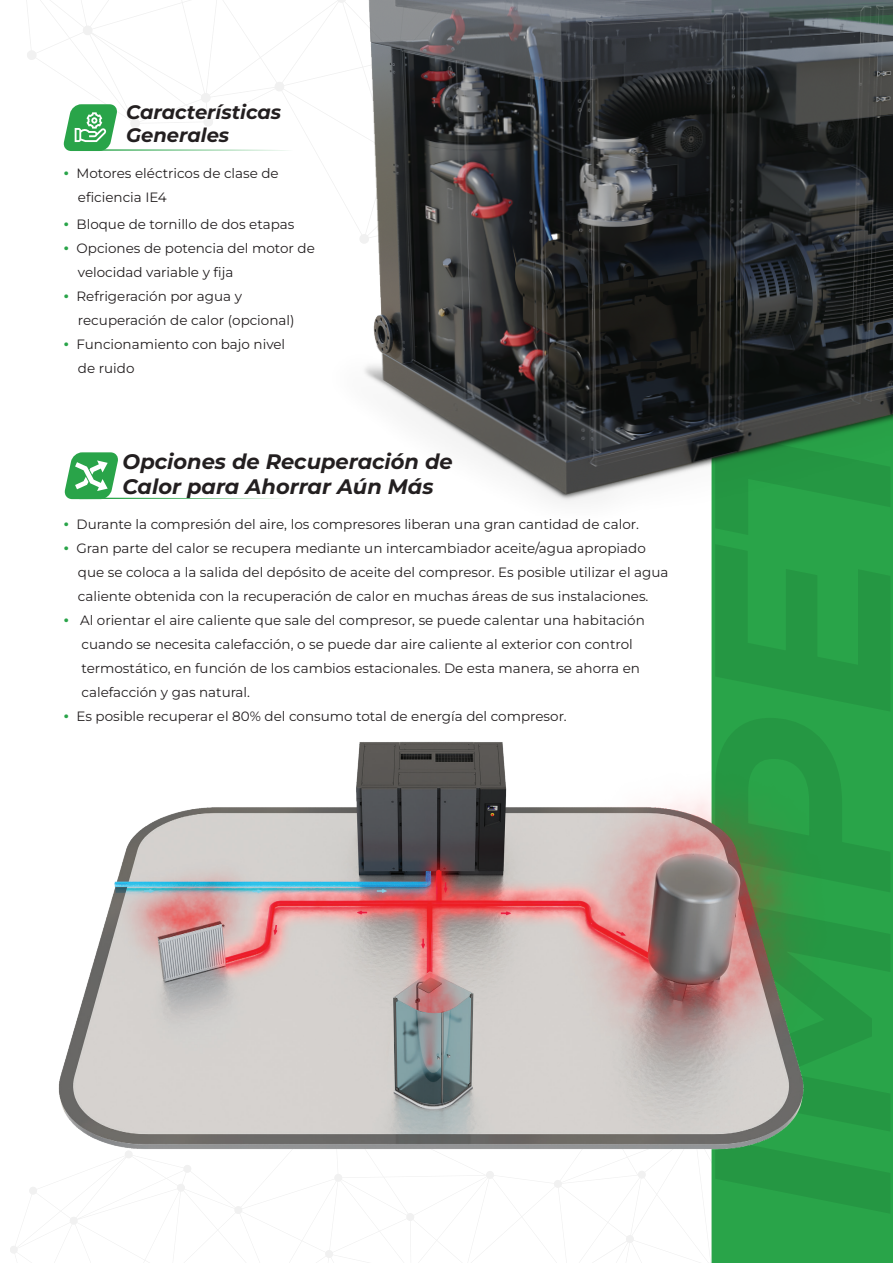
<style>
.page{position:relative;width:893px;height:1263px;background:#fff}
.page>*{position:absolute;margin:0;border:0;box-sizing:border-box;transform-origin:0 0}
.t1{font:italic 700 21px/25.2px "Montserrat";color:#231f20}
.t2{font:italic 700 19.5px/23.4px "Montserrat";color:#231f20}
.t3{font:13.5px/24px "Montserrat";color:#231f20}
.s1{font-family:"Myriad Pro";font-size:18px;color:#29a449}
</style>
<div class="page">
<div style="left:711px;top:551px;width:182px;height:712px;background:#29a449"></div>
<img style="left:244px;top:0;width:649px;height:551px">
<svg style="left:63px;top:104px;width:231px;height:47px"></svg>
<svg style="left:64px;top:452px;width:224px;height:47px"></svg>
<img style="left:29px;top:702px;width:840px;height:512px">
<h2 class="t2" style="left:126px;top:100px;width:157px">Características<br>Generales</h2>
<p class="t3" style="left:78px;top:161px;width:202px;text-indent:-14px"><span class="s1">•</span> Motores eléctricos de clase de eficiencia IE4</p>
<p class="t3" style="left:64px;top:212px;width:232px"><span class="s1">•</span> Bloque de tornillo de dos etapas</p>
<p class="t3" style="left:78px;top:236px;width:238px;text-indent:-14px"><span class="s1">•</span> Opciones de potencia del motor de velocidad variable y fija</p>
<p class="t3" style="left:78px;top:284px;width:218px;text-indent:-14px"><span class="s1">•</span> Refrigeración por agua y recuperación de calor (opcional)</p>
<p class="t3" style="left:78px;top:332px;width:209px;text-indent:-14px"><span class="s1">•</span> Funcionamiento con bajo nivel de ruido</p>
<h1 class="t1" style="left:123px;top:448px;width:332px">Opciones de Recuperación de<br>Calor para Ahorrar Aún Más</h1>
<p class="t3" style="left:64px;top:512px;width:577px"><span class="s1">•</span> Durante la compresión del aire, los compresores liberan una gran cantidad de calor.</p>
<p class="t3" style="left:78px;top:536px;width:592px;text-indent:-14px"><span class="s1">•</span> Gran parte del calor se recupera mediante un intercambiador aceite/agua apropiado que se coloca a la salida del depósito de aceite del compresor. Es posible utilizar el agua caliente obtenida con la recuperación de calor en muchas áreas de sus instalaciones.</p>
<p class="t3" style="left:81px;top:608px;width:565px;text-indent:-18px"><span class="s1">•</span> Al orientar el aire caliente que sale del compresor, se puede calentar una habitación cuando se necesita calefacción, o se puede dar aire caliente al exterior con control termostático, en función de los cambios estacionales. De esta manera, se ahorra en calefacción y gas natural.</p>
<p class="t3" style="left:64px;top:704px;width:504px"><span class="s1">•</span> Es posible recuperar el 80% del consumo total de energía del compresor.</p>
</div>
